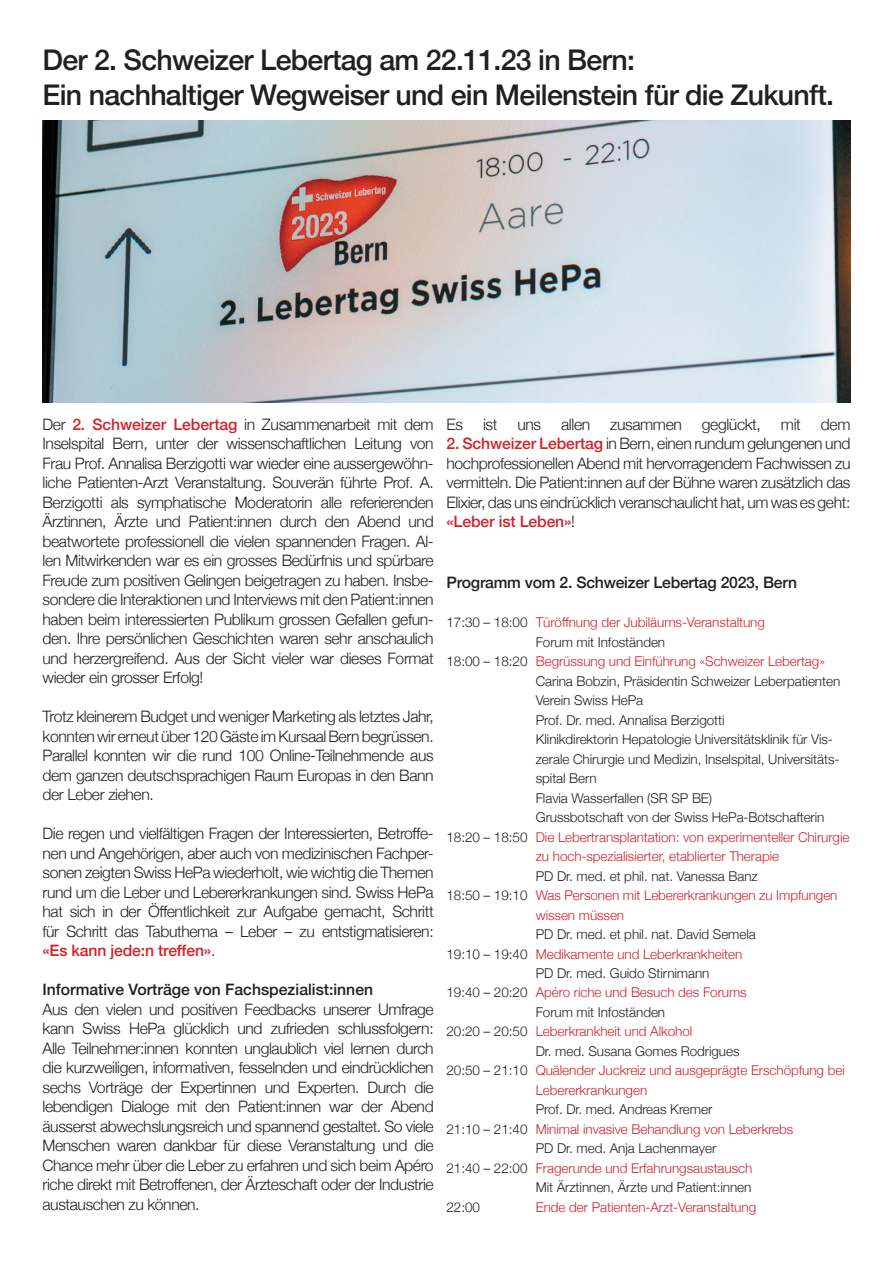
<style>
.page{position:relative;width:893px;height:1263px;background:#fff}
.page>*{position:absolute;margin:0;border:0;box-sizing:border-box;transform-origin:0 0}
.t1{font:500 28.5px/34.2px "Helvetica Neue";letter-spacing:-.025em;color:#231f20}
.t2{font:300 15.75px/19.5px "Helvetica Neue";letter-spacing:-.025em;color:#231f20;text-align:justify}
.t3{font:500 15.75px "Helvetica Neue";color:#231f20}
.t4{font:300 13.5px "Helvetica Neue";letter-spacing:-.005em;color:#d1232a}
.t5{font:300 13.5px "Helvetica Neue";letter-spacing:-.005em;color:#231f20}
.s1{font-weight:500;color:#d1232a}
.s2{color:#231f20}
</style>
<div class="page">
<img style="left:43px;top:120px;width:807px;height:282px">
<h1 class="t1" style="left:43px;top:41px;width:793px">Der 2. Schweizer Lebertag am 22.11.23 in Bern:<br>Ein nachhaltiger Wegweiser und ein Meilenstein für die Zukunft.</h1>
<p class="t2" style="left:43px;top:413px;width:393px">Der <span class="s1">2. Schweizer Lebertag</span> in Zusammenarbeit mit dem Inselspital Bern, unter der wissenschaftlichen Leitung von Frau Prof. Annalisa Berzigotti war wieder eine aussergewöhn&shy;liche Patienten-Arzt Veranstaltung. Souverän führte Prof. A.<br>Berzigotti als symphatische Moderatorin alle referierenden Ärztinnen, Ärzte und Patient:innen durch den Abend und beatwortete professionell die vielen spannenden Fragen. Al&shy;len Mitwirkenden war es ein grosses Bedürfnis und spürbare Freude zum positiven Gelingen beigetragen zu haben. Insbe&shy;sondere die Interaktionen und Interviews mit den Patient:innen haben beim interessierten Publikum grossen Gefallen gefun&shy;den. Ihre persönlichen Geschichten waren sehr anschaulich und herzergreifend. Aus der Sicht vieler war dieses Format wieder ein grosser Erfolg!</p>
<p class="t2" style="left:43px;top:706px;width:393px">Trotz kleinerem Budget und weniger Marketing als letztes Jahr, konnten wir erneut über 120 Gäste im Kursaal Bern begrüssen.<br>Parallel konnten wir die rund 100 Online-Teilnehmende aus dem ganzen deutschsprachigen Raum Europas in den Bann der Leber ziehen.</p>
<p class="t2" style="left:43px;top:823px;width:393px">Die regen und vielfältigen Fragen der Interessierten, Betroffe&shy;nen und Angehörigen, aber auch von medizinischen Fachper&shy;sonen zeigten Swiss HePa wiederholt, wie wichtig die Themen rund um die Leber und Lebererkrankungen sind. Swiss HePa hat sich in der Öffentlichkeit zur Aufgabe gemacht, Schritt für Schritt das Tabuthema – Leber – zu entstigmatisieren: <span class="s1">«Es kann jede:n treffen»</span>.</p>
<p class="t3" style="left:43px;top:977px;width:332px">Informative Vorträge von Fachspezialist:innen</p>
<p class="t2" style="left:43px;top:998px;width:393px">Aus den vielen und positiven Feedbacks unserer Umfrage kann Swiss HePa glücklich und zufrieden schlussfolgern:<br>Alle Teilnehmer:innen konnten unglaublich viel lernen durch die kurzweiligen, informativen, fesselnden und eindrücklichen sechs Vorträge der Expertinnen und Experten. Durch die lebendigen Dialoge mit den Patient:innen war der Abend äusserst abwechslungsreich und spannend gestaltet. So viele Menschen waren dankbar für diese Veranstaltung und die Chance mehr über die Leber zu erfahren und sich beim Apéro riche direkt mit Betroffenen, der Ärzteschaft oder der Industrie austauschen zu können.</p>
<p class="t2" style="left:446px;top:413px;width:18px">Es</p>
<p class="t2" style="left:483px;top:413px;width:16px">ist</p>
<p class="t2" style="left:517px;top:413px;width:25px">uns</p>
<p class="t2" style="left:561px;top:413px;width:31px">allen</p>
<p class="t2" style="left:610px;top:413px;width:73px">zusammen</p>
<p class="t2" style="left:702px;top:413px;width:60px">geglückt,</p>
<p class="t2" style="left:781px;top:413px;width:21px">mit</p>
<p class="t2" style="left:821px;top:413px;width:31px">dem</p>
<p class="t2" style="left:446px;top:432px;width:405px"><span class="s1">2. Schweizer Lebertag</span> in Bern, einen rundum gelungenen und hochprofessionellen Abend mit hervorragendem Fachwissen zu vermitteln. Die Patient:innen auf der Bühne waren zusätzlich das Elixier, das uns eindrücklich veranschaulicht hat, um was es geht: <span class="s1">«Leber ist Leben»</span>!</p>
<p class="t3" style="left:446px;top:570px;width:352px">Programm vom 2. Schweizer Lebertag 2023, Bern</p>
<p class="t4" style="left:446px;top:611px;width:320px"><span class="s2">17:30 – 18:00</span> Türöffnung der Jubiläums-Veranstaltung</p>
<p class="t5" style="left:536px;top:631px;width:131px">Forum mit Infoständen</p>
<p class="t4" style="left:446px;top:650px;width:380px"><span class="s2">18:00 – 18:20</span> Begrüssung und Einführung «Schweizer Lebertag»</p>
<p class="t5" style="left:536px;top:670px;width:306px">Carina Bobzin, Präsidentin Schweizer Leberpatienten</p>
<p class="t5" style="left:536px;top:689px;width:109px">Verein Swiss HePa</p>
<p class="t5" style="left:536px;top:709px;width:190px">Prof. Dr. med. Annalisa Berzigotti</p>
<p class="t5" style="left:536px;top:728px;width:299px">Klinikdirektorin Hepatologie Universitätsklinik für Vis-</p>
<p class="t5" style="left:536px;top:748px;width:305px">zerale Chirurgie und Medizin, Inselspital, Universitäts-</p>
<p class="t5" style="left:536px;top:767px;width:63px">spital Bern</p>
<p class="t5" style="left:536px;top:787px;width:178px">Flavia Wasserfallen (SR SP BE)</p>
<p class="t5" style="left:536px;top:806px;width:290px">Grussbotschaft von der Swiss HePa-Botschafterin</p>
<p class="t4" style="left:446px;top:826px;width:404px"><span class="s2">18:20 – 18:50</span> Die Lebertransplantation: von experimenteller Chirurgie</p>
<p class="t4" style="left:536px;top:845px;width:245px">zu hoch-spezialisierter, etablierter Therapie</p>
<p class="t5" style="left:536px;top:865px;width:224px">PD Dr. med. et phil. nat. Vanessa Banz</p>
<p class="t4" style="left:446px;top:884px;width:393px"><span class="s2">18:50 – 19:10</span> Was Personen mit Lebererkrankungen zu Impfungen</p>
<p class="t4" style="left:536px;top:904px;width:90px">wissen müssen</p>
<p class="t5" style="left:536px;top:923px;width:222px">PD Dr. med. et phil. nat. David Semela</p>
<p class="t4" style="left:446px;top:943px;width:297px"><span class="s2">19:10 – 19:40</span> Medikamente und Leberkrankheiten</p>
<p class="t5" style="left:536px;top:962px;width:175px">PD Dr. med. Guido Stirnimann</p>
<p class="t4" style="left:446px;top:982px;width:302px"><span class="s2">19:40 – 20:20</span> Apéro riche und Besuch des Forums</p>
<p class="t5" style="left:536px;top:1001px;width:131px">Forum mit Infoständen</p>
<p class="t4" style="left:446px;top:1021px;width:247px"><span class="s2">20:20 – 20:50</span> Leberkrankheit und Alkohol</p>
<p class="t5" style="left:536px;top:1040px;width:205px">Dr. med. Susana Gomes Rodrigues</p>
<p class="t4" style="left:446px;top:1060px;width:400px"><span class="s2">20:50 – 21:10</span> Quälender Juckreiz und ausgeprägte Erschöpfung bei</p>
<p class="t4" style="left:536px;top:1079px;width:113px">Lebererkrankungen</p>
<p class="t5" style="left:536px;top:1099px;width:178px">Prof. Dr. med. Andreas Kremer</p>
<p class="t4" style="left:446px;top:1118px;width:348px"><span class="s2">21:10 – 21:40</span> Minimal invasive Behandlung von Leberkrebs</p>
<p class="t5" style="left:536px;top:1138px;width:182px">PD Dr. med. Anja Lachenmayer</p>
<p class="t4" style="left:446px;top:1157px;width:307px"><span class="s2">21:40 – 22:00</span> Fragerunde und Erfahrungsaustausch</p>
<p class="t5" style="left:536px;top:1177px;width:217px">Mit Ärztinnen, Ärzte und Patient:innen</p>
<p class="t5" style="left:446px;top:1196px;width:35px">22:00</p>
<p class="t4" style="left:536px;top:1196px;width:222px">Ende der Patienten-Arzt-Veranstaltung</p>
</div>
